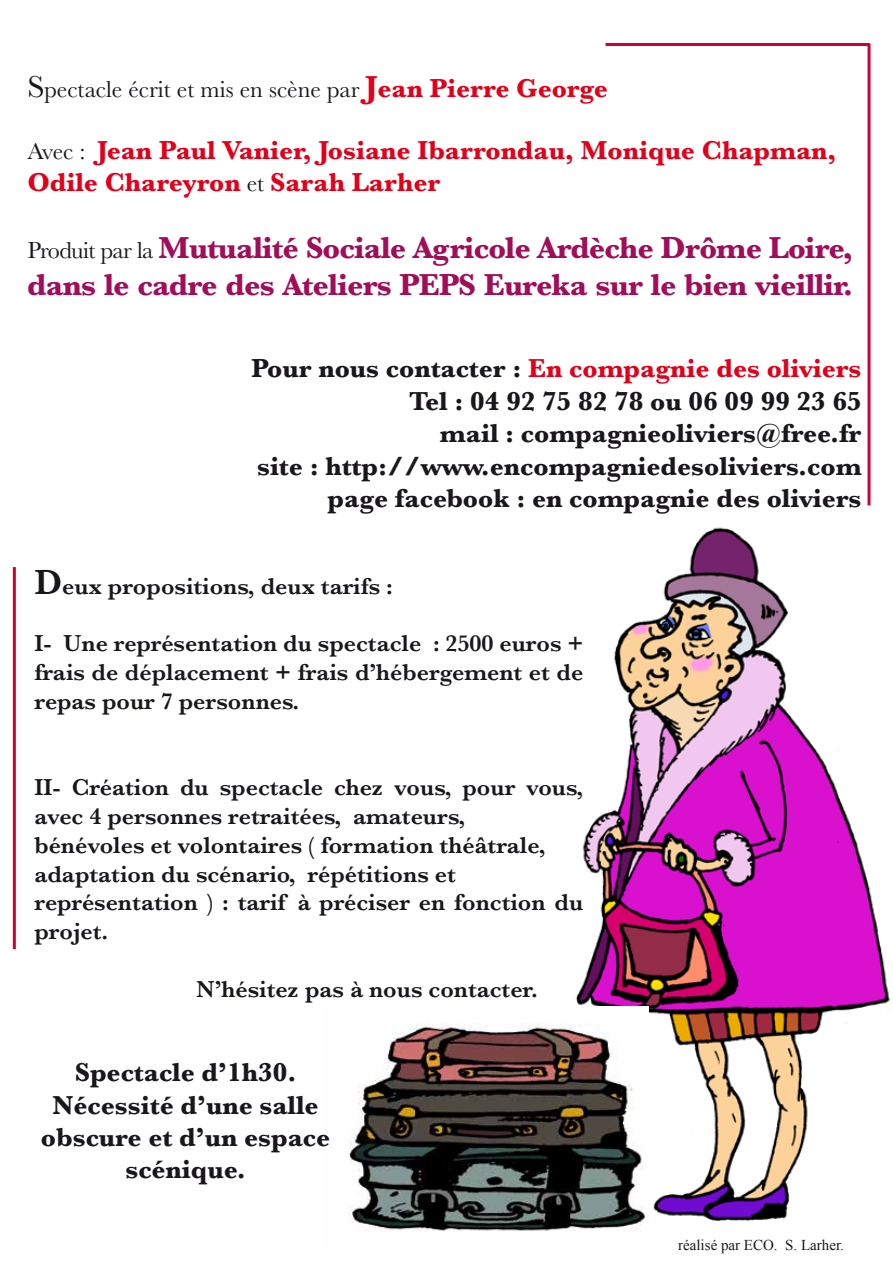
<style>
.page{position:relative;width:893px;height:1263px;background:#fff}
.page>*{position:absolute;margin:0;border:0;box-sizing:border-box;transform-origin:0 0}
.t1{font:700 31.5px/37.8px "Baskerville";letter-spacing:-.025em;color:#a10d59}
.t2{font:700 27px/32.4px "Baskerville";color:#1a171c;text-align:center}
.t3{font:700 27px/32.4px "Baskerville";color:#e2001a}
.t4{font:600 24px/28.8px "Baskerville";color:#1a171c;text-align:justify}
.t5{font:24px "Baskerville";color:#1a171c}
.t6{font:15px "Times New Roman";color:#1a171c}
.s1{font-size:31.5px}
.s2{font-weight:700;font-size:31.5px;color:#e2001a}
.s3{font-weight:700;font-size:27px;color:#e2001a}
.s4{font-weight:400;font-size:24px;color:#1a171c}
.s5{color:#e2001a}
.s6{font-size:36px}
</style>
<div class="page">
<hr style="left:13px;top:567px;width:3px;height:382px;background:#cb0233">
<img style="left:576px;top:505px;width:314px;height:716px">
<img style="left:349px;top:1006px;width:299px;height:226px">
<hr style="left:606px;top:43px;width:264px;height:3px;background:#cb0233">
<hr style="left:867px;top:44px;width:3px;height:461px;background:#cb0233">
<p class="t5" style="left:27px;top:74px;width:582px"><span class="s1">S</span>pectacle écrit et mis en scène par <span class="s2">J</span><span class="s3">ean Pierre George</span></p>
<p class="t3" style="left:27px;top:134px;width:811px"><span class="s4">Avec :</span> Jean Paul Vanier, Josiane Ibarrondau, Monique Chapman,<br>Odile Chareyron <span class="s4">et</span> Sarah Larher</p>
<h1 class="t1" style="left:27px;top:229px;width:828px"><span class="s4">Produit par la</span> Mutualité Sociale Agricole Ardèche Drôme Loire, dans le cadre des Ateliers PEPS Eureka sur le bien vieillir.</h1>
<p class="t2" style="left:252px;top:352px;width:612px;text-align:right">Pour nous contacter : <span class="s5">En compagnie des oliviers </span>Tel : 04 92 75 82 78 ou 06 09 99 23 65<br>mail : compagnieoliviers@free.fr<br>site : http://www.encompagniedesoliviers.com page facebook : en compagnie des oliviers</p>
<p class="t4" style="left:34px;top:571px;width:360px"><span class="s6">D</span>eux propositions, deux tarifs :</p>
<p class="t4" style="left:34px;top:629px;width:550px">I- Une représentation du spectacle : 2500 euros + frais de déplacement + frais d’hébergement et de repas pour 7 personnes.</p>
<p class="t4" style="left:34px;top:773px;width:550px;text-align:left">II- Création du spectacle chez vous, pour vous, avec 4 personnes retraitées, amateurs,<br>bénévoles et volontaires ( formation théâtrale, adaptation du scénario, répétitions et représentation ) : tarif à préciser en fonction du projet.</p>
<p class="t4" style="left:196px;top:974px;width:343px">N’hésitez pas à nous contacter.</p>
<p class="t2" style="left:41px;top:1056px;width:291px">Spectacle d’1h30.<br>Nécessité d’une salle obscure et d’un espace scénique.</p>
<p class="t6" style="left:678px;top:1235px;width:167px">réalisé par ECO. S. Larher.</p>
</div>
